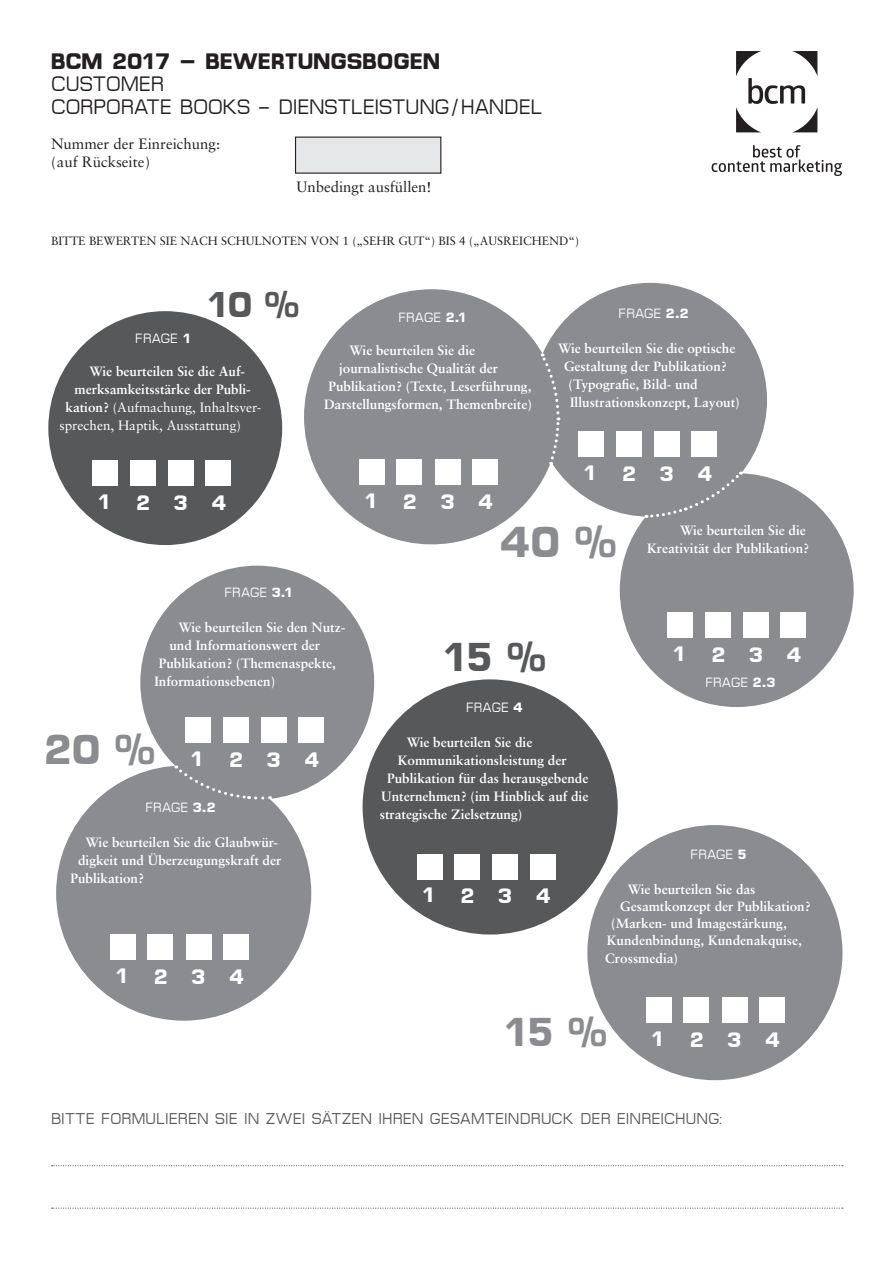
<style>
.page{position:relative;width:893px;height:1263px;background:#fff}
.page>*{position:absolute;margin:0;border:0;box-sizing:border-box;transform-origin:0 0}
.t1{font:700 43.5px "Micro FLF";color:#8a8c8f}
.t2{font:700 42px "Micro FLF";color:#8a8c8f}
.t3{font:700 40.5px "Micro FLF";color:#57585a}
.t4{font:700 40.5px "Micro FLF";color:#8a8c8f}
.t5{font:700 36px "Micro FLF";color:#57585a}
.t6{font:700 22.5px "Micro FLF";color:#231f20}
.t7{font:21px/22.5px "Micro FL Ffog";color:#231f20}
.t8{font:700 21px "Micro FLF";color:#fff}
.t9{font:15.75px "Micro FL Ffog";letter-spacing:.01em;color:#57585a}
.t10{font:15px/18px "Sabon";color:#231f20}
.t11{font:700 13.5px/18px "Sabon";color:#fff}
.t12{font:13.5px "Sabon";color:#fff}
.t13{font:13.5px "Micro FL Ffog";letter-spacing:.01em;color:#fff}
.t14{font:12px "Sabon";color:#231f20}
.s1{font-family:"Micro FLF";font-weight:700}
.s2{font-weight:700}
</style>
<div class="page">
<div style="left:140px;top:566px;width:234px;height:233px;background:#8a8c8f;border-radius:50%"></div>
<div style="left:56px;top:765px;width:255px;height:256px;background:#8a8c8f;border-radius:50%"></div>
<svg style="left:176px;top:765px;width:95px;height:35px"></svg>
<div style="left:295px;top:137px;width:146px;height:37px;background:#e6e7e9"></div>
<div style="left:48px;top:311px;width:234px;height:234px;background:#57585a;border-radius:50%"></div>
<div style="left:92px;top:460px;width:26px;height:26px;background:#fff"></div>
<div style="left:130px;top:460px;width:25px;height:26px;background:#fff"></div>
<div style="left:168px;top:460px;width:26px;height:26px;background:#fff"></div>
<div style="left:206px;top:460px;width:25px;height:26px;background:#fff"></div>
<div style="left:185px;top:717px;width:26px;height:26px;background:#fff"></div>
<div style="left:223px;top:717px;width:25px;height:26px;background:#fff"></div>
<div style="left:261px;top:717px;width:26px;height:26px;background:#fff"></div>
<div style="left:298px;top:717px;width:26px;height:26px;background:#fff"></div>
<div style="left:110px;top:934px;width:26px;height:26px;background:#fff"></div>
<div style="left:148px;top:934px;width:25px;height:26px;background:#fff"></div>
<div style="left:186px;top:934px;width:25px;height:26px;background:#fff"></div>
<div style="left:223px;top:934px;width:26px;height:26px;background:#fff"></div>
<div style="left:363px;top:679px;width:255px;height:255px;background:#57585a;border-radius:50%"></div>
<div style="left:417px;top:854px;width:25px;height:25px;background:#fff"></div>
<div style="left:454px;top:854px;width:26px;height:25px;background:#fff"></div>
<div style="left:492px;top:854px;width:26px;height:25px;background:#fff"></div>
<div style="left:530px;top:854px;width:25px;height:25px;background:#fff"></div>
<div style="left:587px;top:825px;width:255px;height:255px;background:#8a8c8f;border-radius:50%"></div>
<div style="left:646px;top:997px;width:26px;height:26px;background:#fff"></div>
<div style="left:683px;top:997px;width:26px;height:26px;background:#fff"></div>
<div style="left:722px;top:997px;width:25px;height:26px;background:#fff"></div>
<div style="left:759px;top:997px;width:26px;height:26px;background:#fff"></div>
<svg style="left:712px;top:145px;width:130px;height:31px"></svg>
<svg style="left:736px;top:51px;width:81px;height:81px"></svg>
<div style="left:620px;top:473px;width:234px;height:234px;background:#8a8c8f;border-radius:50%"></div>
<div style="left:533px;top:283px;width:234px;height:234px;background:#8a8c8f;border-radius:50%"></div>
<svg style="left:304px;top:289px;width:255px;height:255px;fill:#8a8c8f"></svg>
<svg style="left:539px;top:353px;width:22px;height:112px"></svg>
<div style="left:359px;top:459px;width:26px;height:26px;background:#fff"></div>
<div style="left:397px;top:459px;width:25px;height:26px;background:#fff"></div>
<div style="left:435px;top:459px;width:25px;height:26px;background:#fff"></div>
<div style="left:472px;top:459px;width:26px;height:26px;background:#fff"></div>
<div style="left:578px;top:432px;width:26px;height:25px;background:#fff"></div>
<div style="left:616px;top:432px;width:25px;height:25px;background:#fff"></div>
<div style="left:654px;top:432px;width:25px;height:25px;background:#fff"></div>
<div style="left:691px;top:432px;width:26px;height:25px;background:#fff"></div>
<div style="left:668px;top:612px;width:25px;height:26px;background:#fff"></div>
<div style="left:705px;top:612px;width:25px;height:26px;background:#fff"></div>
<div style="left:743px;top:612px;width:26px;height:26px;background:#fff"></div>
<div style="left:781px;top:612px;width:25px;height:26px;background:#fff"></div>
<svg style="left:646px;top:471px;width:97px;height:47px"></svg>
<svg style="left:52px;top:1207px;width:791px;height:2px"></svg>
<svg style="left:52px;top:1165px;width:791px;height:1px"></svg>
<p class="t6" style="left:51px;top:48px;width:391px">BCM 2017 – BEWERTUNGSBOGEN</p>
<p class="t7" style="left:51px;top:73px;width:493px">CUSTOMER<br>CORPORATE BOOKS – DIENSTLEISTUNG/HANDEL</p>
<p class="t10" style="left:51px;top:135px;width:171px">Nummer der Einreichung: (auf Rückseite)</p>
<p class="t10" style="left:297px;top:177px;width:137px">Unbedingt ausfüllen!</p>
<p class="t14" style="left:51px;top:234px;width:530px">BITTE BEWERTEN SIE NACH SCHULNOTEN VON 1 („SEHR GUT“) BIS 4 („AUSREICHEND“)</p>
<p class="t13" style="left:135px;top:331px;width:58px">FRAGE <span class="s1">1</span></p>
<p class="t5" style="left:205px;top:285px;width:96px">10 %</p>
<p class="t11" style="left:90px;top:362px;width:157px">Wie beurteilen Sie die Auf-</p>
<p class="t11" style="left:75px;top:380px;width:178px">merksamkeitsstärke der Publi-</p>
<p class="t12" style="left:66px;top:399px;width:197px"><span class="s2">kation?</span> (Aufmachung, Inhaltsver-</p>
<p class="t12" style="left:60px;top:417px;width:183px">sprechen, Haptik, Ausstattung)</p>
<p class="t8" style="left:97px;top:490px;width:16px">1</p>
<p class="t8" style="left:136px;top:491px;width:16px">2</p>
<p class="t8" style="left:173px;top:491px;width:16px">3</p>
<p class="t8" style="left:212px;top:491px;width:16px">4</p>
<p class="t13" style="left:224px;top:585px;width:70px">FRAGE <span class="s1">3.1</span></p>
<p class="t13" style="left:398px;top:310px;width:70px">FRAGE <span class="s1">2.1</span></p>
<p class="t13" style="left:619px;top:306px;width:72px">FRAGE <span class="s1">2.2</span></p>
<p class="t11" style="left:350px;top:341px;width:127px">Wie beurteilen Sie die</p>
<p class="t11" style="left:339px;top:359px;width:161px">journalistische Qualität der</p>
<p class="t11" style="left:329px;top:377px;width:204px">Publikation? (Texte, Leserführung,</p>
<p class="t11" style="left:324px;top:395px;width:209px">Darstellungsformen, Themenbreite)</p>
<p class="t8" style="left:363px;top:489px;width:16px">1</p>
<p class="t8" style="left:403px;top:490px;width:16px">2</p>
<p class="t8" style="left:440px;top:490px;width:16px">3</p>
<p class="t8" style="left:478px;top:490px;width:16px">4</p>
<p class="t11" style="left:558px;top:339px;width:179px;text-align:center">Wie beurteilen Sie die optische<br>Gestaltung der Publikation?</p>
<p class="t11" style="left:569px;top:375px;width:173px">(Typografie, Bild- und<br>Illustrationskonzept, Layout)</p>
<p class="t8" style="left:583px;top:461px;width:16px">1</p>
<p class="t8" style="left:622px;top:462px;width:16px">2</p>
<p class="t8" style="left:659px;top:462px;width:16px">3</p>
<p class="t8" style="left:697px;top:462px;width:16px">4</p>
<p class="t1" style="left:500px;top:517px;width:119px">40 %</p>
<p class="t11" style="left:647px;top:521px;width:164px;text-align:right">Wie beurteilen Sie die<br>Kreativität der Publikation?</p>
<p class="t11" style="left:178px;top:618px;width:168px">Wie beurteilen Sie den Nutz-</p>
<p class="t11" style="left:169px;top:636px;width:152px">und Informationswert der</p>
<p class="t11" style="left:159px;top:654px;width:179px">Publikation? (Themenaspekte,</p>
<p class="t11" style="left:154px;top:672px;width:122px">Informationsebenen)</p>
<p class="t2" style="left:43px;top:726px;width:114px">20 %</p>
<p class="t8" style="left:190px;top:747px;width:16px">1</p>
<p class="t8" style="left:229px;top:748px;width:16px">2</p>
<p class="t8" style="left:266px;top:748px;width:16px">3</p>
<p class="t8" style="left:304px;top:748px;width:16px">4</p>
<p class="t13" style="left:146px;top:800px;width:72px">FRAGE <span class="s1">3.2</span></p>
<p class="t11" style="left:86px;top:833px;width:194px">Wie beurteilen Sie die Glaubwür-</p>
<p class="t11" style="left:78px;top:851px;width:205px">digkeit und Überzeugungskraft der</p>
<p class="t11" style="left:71px;top:869px;width:75px">Publikation?</p>
<p class="t8" style="left:114px;top:964px;width:16px">1</p>
<p class="t8" style="left:154px;top:965px;width:16px">2</p>
<p class="t8" style="left:191px;top:965px;width:16px">3</p>
<p class="t8" style="left:229px;top:965px;width:16px">4</p>
<p class="t3" style="left:441px;top:634px;width:107px">15 %</p>
<p class="t13" style="left:466px;top:700px;width:58px">FRAGE <span class="s1">4</span></p>
<p class="t11" style="left:407px;top:733px;width:127px">Wie beurteilen Sie die</p>
<p class="t11" style="left:398px;top:751px;width:170px">Kommunikationsleistung der</p>
<p class="t11" style="left:387px;top:769px;width:203px">Publikation für das herausgebende</p>
<p class="t11" style="left:380px;top:787px;width:210px">Unternehmen? (im Hinblick auf die strategische Zielsetzung)</p>
<p class="t8" style="left:421px;top:883px;width:16px">1</p>
<p class="t8" style="left:460px;top:884px;width:16px">2</p>
<p class="t8" style="left:498px;top:884px;width:16px">3</p>
<p class="t8" style="left:536px;top:884px;width:16px">4</p>
<p class="t8" style="left:672px;top:642px;width:16px">1</p>
<p class="t8" style="left:711px;top:643px;width:16px">2</p>
<p class="t8" style="left:748px;top:643px;width:16px">3</p>
<p class="t8" style="left:787px;top:643px;width:16px">4</p>
<p class="t13" style="left:705px;top:675px;width:72px">FRAGE <span class="s1">2.3</span></p>
<p class="t13" style="left:691px;top:847px;width:58px">FRAGE <span class="s1">5</span></p>
<p class="t11" style="left:620px;top:880px;width:192px;line-height:17.1px;text-indent:8px">Wie beurteilen Sie das<br>Gesamtkonzept der Publikation?</p>
<p class="t11" style="left:605px;top:915px;width:198px;line-height:17.1px;text-indent:6px">(Marken- und Imagestärkung,<br>Kundenbindung, Kundenakquise,<br>Crossmedia)</p>
<p class="t4" style="left:502px;top:1009px;width:107px">15 %</p>
<p class="t8" style="left:650px;top:1027px;width:16px">1</p>
<p class="t8" style="left:689px;top:1028px;width:16px">2</p>
<p class="t8" style="left:727px;top:1028px;width:16px">3</p>
<p class="t8" style="left:765px;top:1028px;width:16px">4</p>
<p class="t9" style="left:51px;top:1110px;width:673px">BITTE FORMULIEREN SIE IN ZWEI SÄTZEN IHREN GESAMTEINDRUCK DER EINREICHUNG:</p>
</div>
